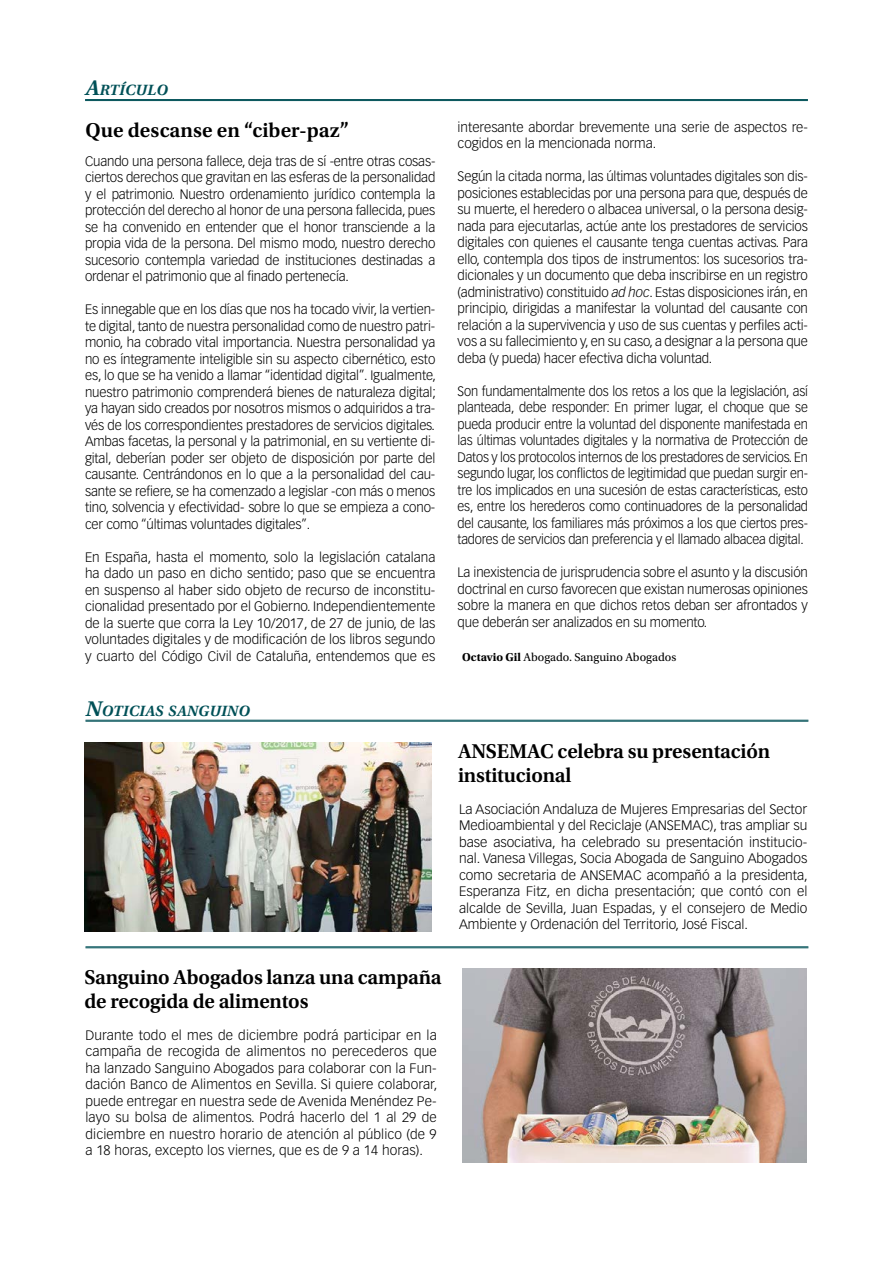
<style>
.page{position:relative;width:893px;height:1263px;background:#fff}
.page>*{position:absolute;margin:0;border:0;box-sizing:border-box;transform-origin:0 0}
.t1{font:600 21px/24px "Utopia Std";letter-spacing:-.01em;color:#000}
.t2{font:15.75px "Utopia Std Semibold Capt It";color:#005057}
.t3{font:300 13.5px/16.5px "Vectora LT Std";letter-spacing:-.01em;color:#000;text-align:justify}
.t4{font:300 13.5px/16.5px "Vectora LT Std";letter-spacing:-.01em;color:#000;text-align:justify;scale:.95 1}
.t5{font:12px "Utopia Std";color:#000}
.s1{font-size:22.5px}
.s2{font-style:italic}
.s3{font-weight:700}
</style>
<div class="page">
<hr style="left:85px;top:99px;width:723px;height:1px;background:#005057">
<hr style="left:85px;top:100px;width:723px;height:1px;background:#005057">
<hr style="left:85px;top:720px;width:723px;height:1px;background:#005057">
<hr style="left:85px;top:721px;width:723px;height:1px;background:#005057">
<hr style="left:85px;top:946px;width:723px;height:1px;background:#005057">
<hr style="left:85px;top:947px;width:723px;height:1px;background:#005057">
<img style="left:462px;top:969px;width:344px;height:193px">
<img style="left:84px;top:742px;width:347px;height:189px">
<p class="t2" style="left:85px;top:81px;width:84px"><span class="s1">A</span>RTÍCULO</p>
<h1 class="t1" style="left:85px;top:118px;width:265px">Que descanse en “ciber-paz”</h1>
<p class="t3" style="left:85px;top:153px;width:352px">Cuando una persona fallece, deja tras de sí -entre otras cosas&shy;ciertos derechos que gravitan en las esferas de la personalidad y el patrimonio. Nuestro ordenamiento jurídico contempla la protección del derecho al honor de una persona fallecida, pues se ha convenido en entender que el honor transciende a la propia vida de la persona. Del mismo modo, nuestro derecho sucesorio contempla variedad de instituciones destinadas a ordenar el patrimonio que al finado pertenecía.</p>
<p class="t3" style="left:85px;top:301px;width:352px">Es innegable que en los días que nos ha tocado vivir, la vertien&shy;te digital, tanto de nuestra personalidad como de nuestro patri&shy;monio, ha cobrado vital importancia. Nuestra personalidad ya no es íntegramente inteligible sin su aspecto cibernético, esto es, lo que se ha venido a llamar “identidad digital”. Igualmente, nuestro patrimonio comprenderá bienes de naturaleza digital; ya hayan sido creados por nosotros mismos o adquiridos a tra&shy;vés de los correspondientes prestadores de servicios digitales.<br>Ambas facetas, la personal y la patrimonial, en su vertiente di&shy;gital, deberían poder ser objeto de disposición por parte del causante. Centrándonos en lo que a la personalidad del cau&shy;sante se refiere, se ha comenzado a legislar -con más o menos tino, solvencia y efectividad- sobre lo que se empieza a cono&shy;cer como “últimas voluntades digitales”.</p>
<p class="t3" style="left:85px;top:549px;width:352px">En España, hasta el momento, solo la legislación catalana ha dado un paso en dicho sentido; paso que se encuentra en suspenso al haber sido objeto de recurso de inconstitu&shy;cionalidad presentado por el Gobierno. Independientemente de la suerte que corra la Ley 10/2017, de 27 de junio, de las voluntades digitales y de modificación de los libros segundo y cuarto del Código Civil de Cataluña, entendemos que es</p>
<p class="t2" style="left:85px;top:701px;width:166px"><span class="s1">N</span>OTICIAS SANGUINO</p>
<h1 class="t1" style="left:84px;top:966px;width:359px">Sanguino Abogados lanza una campaña de recogida de alimentos</h1>
<p class="t3" style="left:85px;top:1027px;width:353px">Durante todo el mes de diciembre podrá participar en la campaña de recogida de alimentos no perecederos que ha lanzado Sanguino Abogados para colaborar con la Fun&shy;dación Banco de Alimentos en Sevilla. Si quiere colaborar, puede entregar en nuestra sede de Avenida Menéndez Pe&shy;layo su bolsa de alimentos. Podrá hacerlo del 1 al 29 de diciembre en nuestro horario de atención al público (de 9 a 18 horas, excepto los viernes, que es de 9 a 14 horas).</p>
<p class="t3" style="left:458px;top:119px;width:352px">interesante abordar brevemente una serie de aspectos re&shy;cogidos en la mencionada norma.</p>
<p class="t3" style="left:458px;top:168px;width:352px">Según la citada norma, las últimas voluntades digitales son dis&shy;posiciones establecidas por una persona para que, después de su muerte, el heredero o albacea universal, o la persona desig&shy;nada para ejecutarlas, actúe ante los prestadores de servicios digitales con quienes el causante tenga cuentas activas. Para ello, contempla dos tipos de instrumentos: los sucesorios tra&shy;dicionales y un documento que deba inscribirse en un registro (administrativo) constituido <span class="s2">ad hoc</span>. Estas disposiciones irán, en principio, dirigidas a manifestar la voluntad del causante con relación a la supervivencia y uso de sus cuentas y perfiles acti&shy;vos a su fallecimiento y, en su caso, a designar a la persona que deba (y pueda) hacer efectiva dicha voluntad.</p>
<p class="t4" style="left:458px;top:383px;width:370px">Son fundamentalmente dos los retos a los que la legislación, así planteada, debe responder: En primer lugar, el choque que se pueda producir entre la voluntad del disponente manifestada en las últimas voluntades digitales y la normativa de Protección de Datos y los protocolos internos de los prestadores de servicios. En segundo lugar, los conflictos de legitimidad que puedan surgir en&shy;tre los implicados en una sucesión de estas características, esto es, entre los herederos como continuadores de la personalidad del causante, los familiares más próximos a los que ciertos pres&shy;tadores de servicios dan preferencia y el llamado albacea digital.</p>
<p class="t3" style="left:458px;top:564px;width:352px">La inexistencia de jurisprudencia sobre el asunto y la discusión doctrinal en curso favorecen que existan numerosas opiniones sobre la manera en que dichos retos deban ser afrontados y que deberán ser analizados en su momento.</p>
<p class="t5" style="left:462px;top:651px;width:216px"><span class="s3">Octavio Gil</span> Abogado. Sanguino Abogados</p>
<h1 class="t1" style="left:458px;top:739px;width:314px">ANSEMAC celebra su presentación institucional</h1>
<p class="t3" style="left:459px;top:801px;width:350px">La Asociación Andaluza de Mujeres Empresarias del Sector Medioambiental y del Reciclaje (ANSEMAC), tras ampliar su base asociativa, ha celebrado su presentación institucio&shy;nal. Vanesa Villegas, Socia Abogada de Sanguino Abogados como secretaria de ANSEMAC acompañó a la presidenta, Esperanza Fitz, en dicha presentación; que contó con el alcalde de Sevilla, Juan Espadas, y el consejero de Medio Ambiente y Ordenación del Territorio, José Fiscal.</p>
</div>
